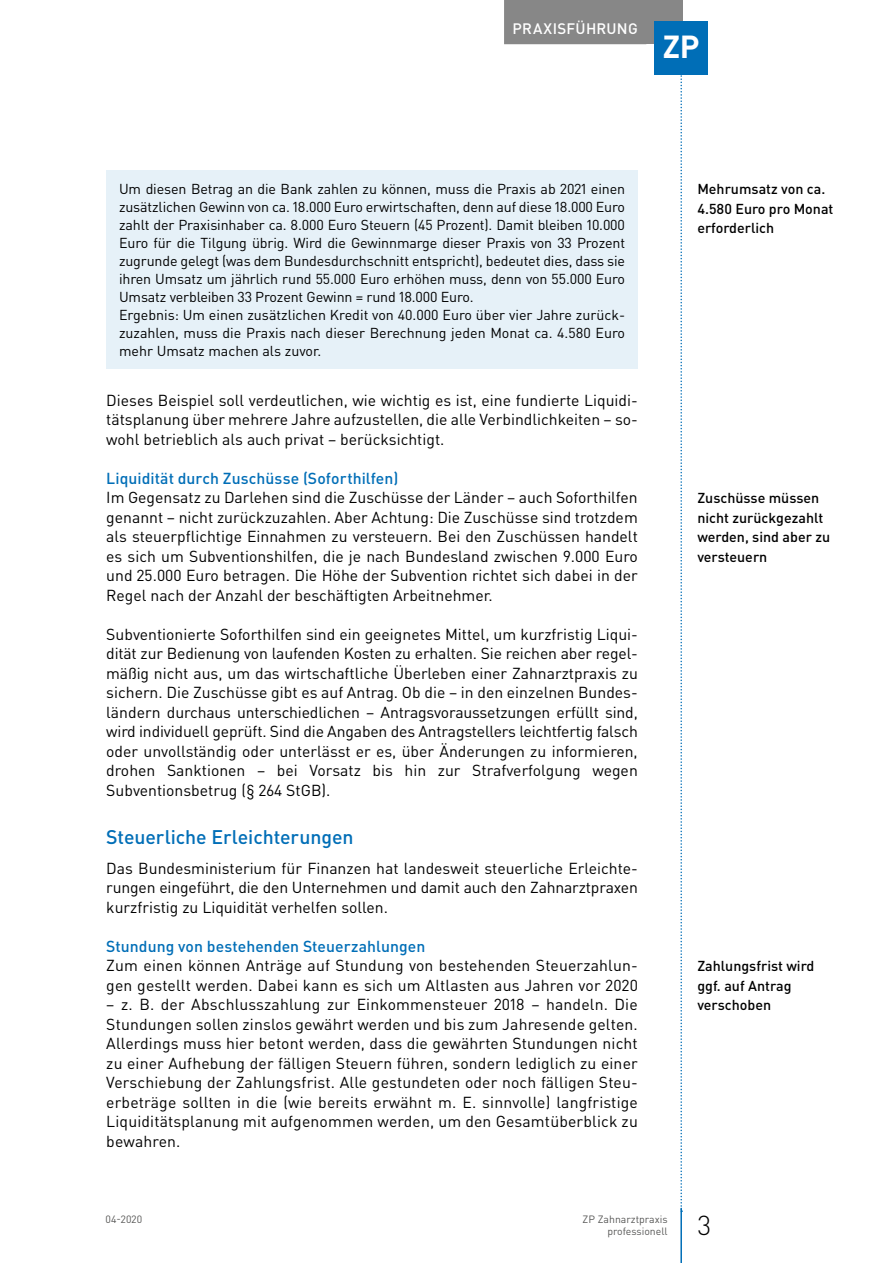
<style>
.page{position:relative;width:893px;height:1263px;background:#fff}
.page>*{position:absolute;margin:0;border:0;box-sizing:border-box;transform-origin:0 0}
.t1{font:700 31.5px "DIN Pro";color:#fff}
.t2{font:300 27px "DIN Pro";color:#000}
.t3{font:500 19.5px "DIN Pro";letter-spacing:-.005em;color:#006eb7}
.t4{font:15.75px/19.5px "DIN Pro";color:#000;text-align:justify}
.t5{font:500 15.75px "DIN Pro";letter-spacing:.005em;color:#006eb7}
.t6{font:500 15px "DIN Pro";letter-spacing:.02em;color:#fff}
.t7{font:14.25px/18px "DIN Pro";letter-spacing:-.01em;color:#000}
.t8{font:500 14.25px/19.5px "DIN Pro";color:#000}
.t9{font:10.5px/12.8px "DIN Pro";color:#575756;text-align:right}
</style>
<div class="page">
<svg style="left:680px;top:74px;width:2px;height:1134px"></svg>
<div style="left:638px;top:0;width:44px;height:44px;background:#878787"></div>
<hr style="left:680px;top:1208px;width:2px;height:55px;background:#006eb7">
<div style="left:504px;top:0;width:142px;height:44px;background:#878787"></div>
<div style="left:655px;top:21px;width:53px;height:53px;background:#006eb7"></div>
<div style="left:106px;top:170px;width:532px;height:198px;background:#e6f1f8"></div>
<p class="t6" style="left:513px;top:18px;width:127px">Praxisführung</p>
<h1 class="t1" style="left:663px;top:26px;width:38px">ZP</h1>
<p class="t7" style="left:119px;top:179px;width:508px">Um diesen Betrag an die Bank zahlen zu können, muss die Praxis ab 2021 einen zusätzlichen Gewinn von ca. 18.000 Euro erwirtschaften, denn auf diese 18.000 Euro zahlt der Praxisinhaber ca. 8.000 Euro Steuern (45 Prozent). Damit bleiben 10.000<br>Euro für die Tilgung übrig. Wird die Gewinnmarge dieser Praxis von 33 Prozent zugrunde gelegt (was dem Bundesdurchschnitt entspricht), bedeutet dies, dass sie ihren Umsatz um jährlich rund 55.000 Euro erhöhen muss, denn von 55.000 Euro Umsatz verbleiben 33 Prozent Gewinn = rund 18.000 Euro.<br>Ergebnis: Um einen zusätzlichen Kredit von 40.000 Euro über vier Jahre zurück&shy;zuzahlen, muss die Praxis nach dieser Berechnung jeden Monat ca. 4.580 Euro mehr Umsatz machen als zuvor.</p>
<p class="t4" style="left:106px;top:390px;width:533px">Dieses Beispiel soll verdeutlichen, wie wichtig es ist, eine fundierte Liquidi&shy;tätsplanung über mehrere Jahre aufzustellen, die alle Verbindlichkeiten – so&shy;wohl betrieblich als auch privat – berücksichtigt.</p>
<p class="t5" style="left:106px;top:467px;width:294px">Liquidität durch Zuschüsse (Soforthilfen)</p>
<p class="t4" style="left:106px;top:487px;width:533px">Im Gegensatz zu Darlehen sind die Zuschüsse der Länder – auch Soforthilfen genannt – nicht zurückzuzahlen. Aber Achtung: Die Zuschüsse sind trotzdem als steuerpflichtige Einnahmen zu versteuern. Bei den Zuschüssen handelt es sich um Subventionshilfen, die je nach Bundesland zwischen 9.000 Euro und 25.000 Euro betragen. Die Höhe der Subvention richtet sich dabei in der Regel nach der Anzahl der beschäftigten Arbeitnehmer.</p>
<p class="t4" style="left:106px;top:624px;width:533px">Subventionierte Soforthilfen sind ein geeignetes Mittel, um kurzfristig Liqui&shy;dität zur Bedienung von laufenden Kosten zu erhalten. Sie reichen aber regel&shy;mäßig nicht aus, um das wirtschaftliche Überleben einer Zahnarztpraxis zu sichern. Die Zuschüsse gibt es auf Antrag. Ob die – in den einzelnen Bundes&shy;ländern durchaus unterschiedlichen – Antragsvoraussetzungen erfüllt sind, wird individuell geprüft. Sind die Angaben des Antragstellers leichtfertig falsch oder unvollständig oder unterlässt er es, über Änderungen zu informieren, drohen Sanktionen – bei Vorsatz bis hin zur Strafverfolgung wegen Subventionsbetrug (§ 264 StGB).</p>
<p class="t3" style="left:106px;top:824px;width:249px">Steuerliche Erleichterungen</p>
<p class="t4" style="left:106px;top:858px;width:533px">Das Bundesministerium für Finanzen hat landesweit steuerliche Erleichte&shy;rungen eingeführt, die den Unternehmen und damit auch den Zahnarztpraxen kurzfristig zu Liquidität verhelfen sollen.</p>
<p class="t5" style="left:106px;top:935px;width:320px">Stundung von bestehenden Steuerzahlungen</p>
<p class="t4" style="left:106px;top:955px;width:533px">Zum einen können Anträge auf Stundung von bestehenden Steuerzahlun&shy;gen gestellt werden. Dabei kann es sich um Altlasten aus Jahren vor 2020</p>
<p class="t4" style="left:106px;top:994px;width:533px">– z. B. der Abschlusszahlung zur Einkommensteuer 2018 – handeln. Die Stundungen sollen zinslos gewährt werden und bis zum Jahresende gelten.<br>Allerdings muss hier betont werden, dass die gewährten Stundungen nicht zu einer Aufhebung der fälligen Steuern führen, sondern lediglich zu einer Verschiebung der Zahlungsfrist. Alle gestundeten oder noch fälligen Steu&shy;erbeträge sollten in die (wie bereits erwähnt m. E. sinnvolle) langfristige Liquiditätsplanung mit aufgenommen werden, um den Gesamtüberblick zu bewahren.</p>
<p class="t8" style="left:697px;top:179px;width:138px">Mehrumsatz von ca.<br>4.580 Euro pro Monat erforderlich</p>
<p class="t8" style="left:697px;top:488px;width:134px">Zuschüsse müssen nicht zurückgezahlt werden, sind aber zu versteuern</p>
<p class="t8" style="left:697px;top:956px;width:119px">Zahlungsfrist wird ggf. auf Antrag verschoben</p>
<p class="t9" style="left:106px;top:1212px;width:38px">04-2020</p>
<p class="t9" style="left:582px;top:1212px;width:87px">ZP Zahnarztpraxis professionell</p>
<h2 class="t2" style="left:697px;top:1207px;width:15px">3</h2>
</div>
